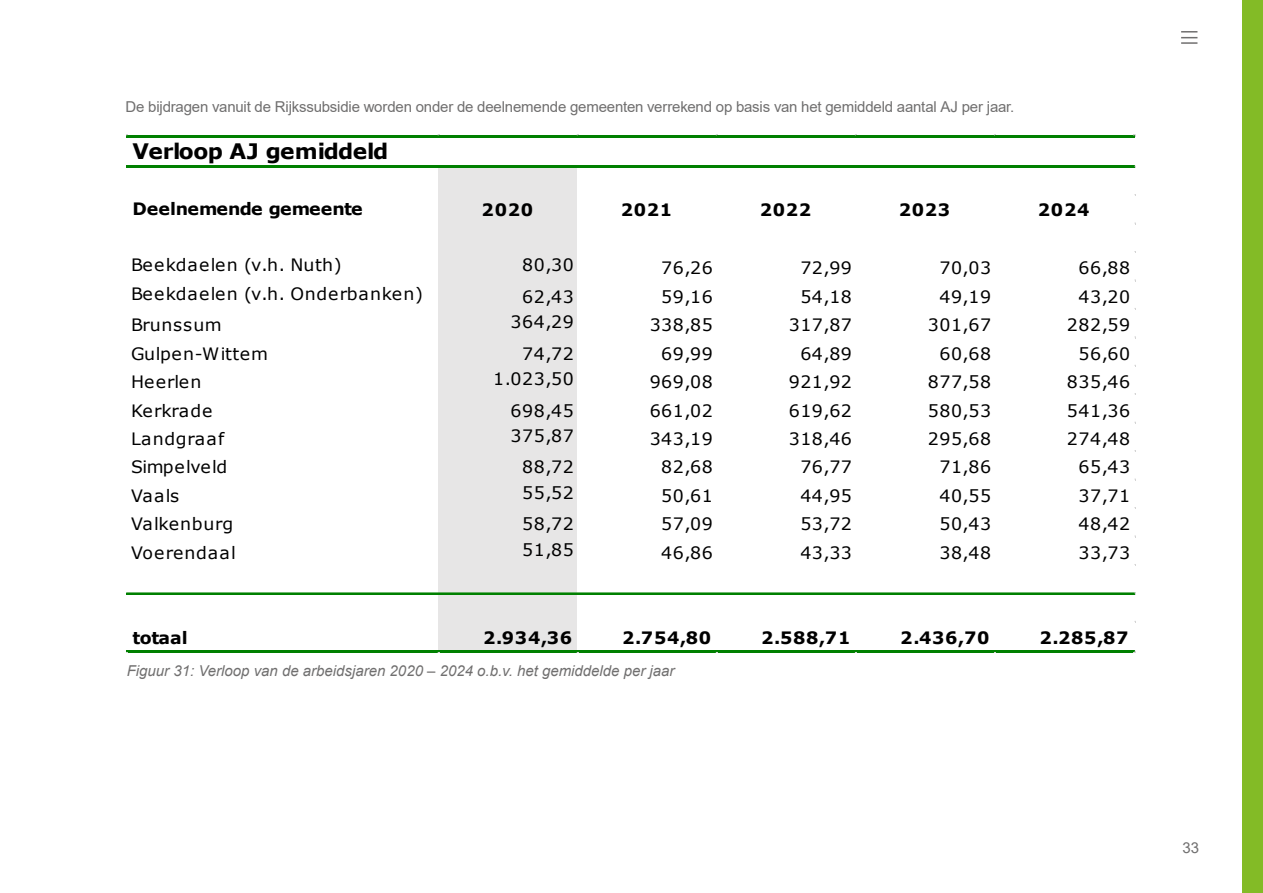
<style>
.page{position:relative;width:1263px;height:893px;background:#fff}
.page>*{position:absolute;margin:0;border:0;box-sizing:border-box;transform-origin:0 0}
.t1{font:700 21.3px "Verdana";letter-spacing:-.03em;color:#000}
.t2{font:17.1px "Verdana";letter-spacing:.03em;color:#000}
.t3{font:700 17.1px "Verdana";letter-spacing:.04em;color:#000}
.t4{font:700 17.1px "Verdana";letter-spacing:-.01em;color:#000}
.t5{font:17.1px "Verdana";letter-spacing:-.015em;color:#000}
.t6{font:17.1px "Verdana";letter-spacing:.06em;color:#000}
.t7{font:17.1px "Verdana";letter-spacing:-.01em;color:#000}
.t8{font:15px "Arial";letter-spacing:-.015em;color:#706f6f}
.t9{font:italic 15px "Arial";color:#706f6f}
</style>
<div class="page">
<div style="left:1243px;top:0;width:20px;height:893px;background:#83bb26"></div>
<svg style="left:1181px;top:31px;width:16px;height:13px"></svg>
<div style="left:438px;top:166px;width:141px;height:487px;background:#e7e6e6"></div>
<div style="left:577px;top:166px;width:558px;height:487px;background:#fff"></div>
<hr style="left:127px;top:135px;width:1008px;height:3px;background:#008000">
<hr style="left:127px;top:165px;width:1008px;height:3px;background:#008000">
<hr style="left:127px;top:593px;width:1008px;height:1px;background:#008000">
<hr style="left:127px;top:650px;width:1008px;height:3px;background:#008000">
<p class="t8" style="left:125px;top:96px;width:890px">De bijdragen vanuit de Rijkssubsidie worden onder de deelnemende gemeenten verrekend op basis van het gemiddeld aantal AJ per jaar.</p>
<p class="t1" style="left:132px;top:136px;width:257px">Verloop AJ gemiddeld</p>
<p class="t4" style="left:132px;top:196px;width:232px">Deelnemende gemeente</p>
<p class="t3" style="left:482px;top:198px;width:53px">2020</p>
<p class="t3" style="left:621px;top:198px;width:53px">2021</p>
<p class="t3" style="left:760px;top:198px;width:53px">2022</p>
<p class="t3" style="left:899px;top:198px;width:53px">2023</p>
<p class="t3" style="left:1038px;top:198px;width:53px">2024</p>
<p class="t2" style="left:131px;top:253px;width:212px">Beekdaelen (v.h. Nuth)</p>
<p class="t2" style="left:522px;top:253px;width:53px">80,30</p>
<p class="t2" style="left:661px;top:256px;width:53px">76,26</p>
<p class="t2" style="left:800px;top:256px;width:53px">72,99</p>
<p class="t2" style="left:939px;top:256px;width:53px">70,03</p>
<p class="t2" style="left:1078px;top:256px;width:53px">66,88</p>
<p class="t2" style="left:131px;top:282px;width:293px">Beekdaelen (v.h. Onderbanken)</p>
<p class="t2" style="left:522px;top:285px;width:53px">62,43</p>
<p class="t2" style="left:661px;top:285px;width:53px">59,16</p>
<p class="t2" style="left:800px;top:285px;width:53px">54,18</p>
<p class="t2" style="left:939px;top:285px;width:53px">49,19</p>
<p class="t2" style="left:1078px;top:285px;width:53px">43,20</p>
<p class="t2" style="left:131px;top:313px;width:92px">Brunssum</p>
<p class="t2" style="left:511px;top:310px;width:65px">364,29</p>
<p class="t2" style="left:650px;top:313px;width:65px">338,85</p>
<p class="t2" style="left:789px;top:313px;width:65px">317,87</p>
<p class="t2" style="left:928px;top:313px;width:65px">301,67</p>
<p class="t2" style="left:1067px;top:313px;width:65px">282,59</p>
<p class="t2" style="left:131px;top:342px;width:139px">Gulpen-Wittem</p>
<p class="t2" style="left:522px;top:342px;width:53px">74,72</p>
<p class="t2" style="left:661px;top:342px;width:53px">69,99</p>
<p class="t2" style="left:800px;top:342px;width:53px">64,89</p>
<p class="t2" style="left:939px;top:342px;width:53px">60,68</p>
<p class="t2" style="left:1078px;top:342px;width:53px">56,60</p>
<p class="t2" style="left:131px;top:370px;width:72px">Heerlen</p>
<p class="t2" style="left:493px;top:367px;width:82px">1.023,50</p>
<p class="t2" style="left:650px;top:370px;width:65px">969,08</p>
<p class="t2" style="left:789px;top:370px;width:65px">921,92</p>
<p class="t2" style="left:928px;top:370px;width:65px">877,58</p>
<p class="t2" style="left:1067px;top:370px;width:65px">835,46</p>
<p class="t7" style="left:131px;top:399px;width:83px">Kerkrade</p>
<p class="t2" style="left:511px;top:399px;width:65px">698,45</p>
<p class="t2" style="left:650px;top:399px;width:65px">661,02</p>
<p class="t2" style="left:789px;top:399px;width:65px">619,62</p>
<p class="t2" style="left:928px;top:399px;width:65px">580,53</p>
<p class="t2" style="left:1067px;top:399px;width:65px">541,36</p>
<p class="t2" style="left:131px;top:427px;width:95px">Landgraaf</p>
<p class="t2" style="left:511px;top:424px;width:65px">375,87</p>
<p class="t2" style="left:650px;top:427px;width:65px">343,19</p>
<p class="t2" style="left:789px;top:427px;width:65px">318,46</p>
<p class="t2" style="left:928px;top:427px;width:65px">295,68</p>
<p class="t2" style="left:1067px;top:427px;width:65px">274,48</p>
<p class="t5" style="left:131px;top:455px;width:98px">Simpelveld</p>
<p class="t2" style="left:522px;top:455px;width:53px">88,72</p>
<p class="t2" style="left:661px;top:455px;width:53px">82,68</p>
<p class="t2" style="left:800px;top:455px;width:53px">76,77</p>
<p class="t2" style="left:939px;top:455px;width:53px">71,86</p>
<p class="t2" style="left:1078px;top:455px;width:53px">65,43</p>
<p class="t2" style="left:131px;top:484px;width:50px">Vaals</p>
<p class="t2" style="left:522px;top:481px;width:53px">55,52</p>
<p class="t2" style="left:661px;top:484px;width:53px">50,61</p>
<p class="t2" style="left:800px;top:484px;width:53px">44,95</p>
<p class="t2" style="left:939px;top:484px;width:53px">40,55</p>
<p class="t2" style="left:1078px;top:484px;width:53px">37,71</p>
<p class="t2" style="left:131px;top:512px;width:104px">Valkenburg</p>
<p class="t2" style="left:522px;top:512px;width:53px">58,72</p>
<p class="t2" style="left:661px;top:512px;width:53px">57,09</p>
<p class="t2" style="left:800px;top:512px;width:53px">53,72</p>
<p class="t2" style="left:939px;top:512px;width:53px">50,43</p>
<p class="t2" style="left:1078px;top:512px;width:53px">48,42</p>
<p class="t6" style="left:131px;top:541px;width:106px">Voerendaal</p>
<p class="t2" style="left:522px;top:538px;width:53px">51,85</p>
<p class="t2" style="left:661px;top:541px;width:53px">46,86</p>
<p class="t2" style="left:800px;top:541px;width:53px">43,33</p>
<p class="t2" style="left:939px;top:541px;width:53px">38,48</p>
<p class="t2" style="left:1078px;top:541px;width:53px">33,73</p>
<p class="t3" style="left:132px;top:626px;width:57px">totaal</p>
<p class="t3" style="left:483px;top:626px;width:91px">2.934,36</p>
<p class="t3" style="left:622px;top:626px;width:91px">2.754,80</p>
<p class="t3" style="left:761px;top:626px;width:91px">2.588,71</p>
<p class="t3" style="left:900px;top:626px;width:91px">2.436,70</p>
<p class="t3" style="left:1039px;top:626px;width:91px">2.285,87</p>
<p class="t9" style="left:127px;top:661px;width:549px">Figuur 31: Verloop van de arbeidsjaren 2020 – 2024 o.b.v. het gemiddelde per jaar</p>
<p class="t8" style="left:1182px;top:838px;width:18px">33</p>
</div>
